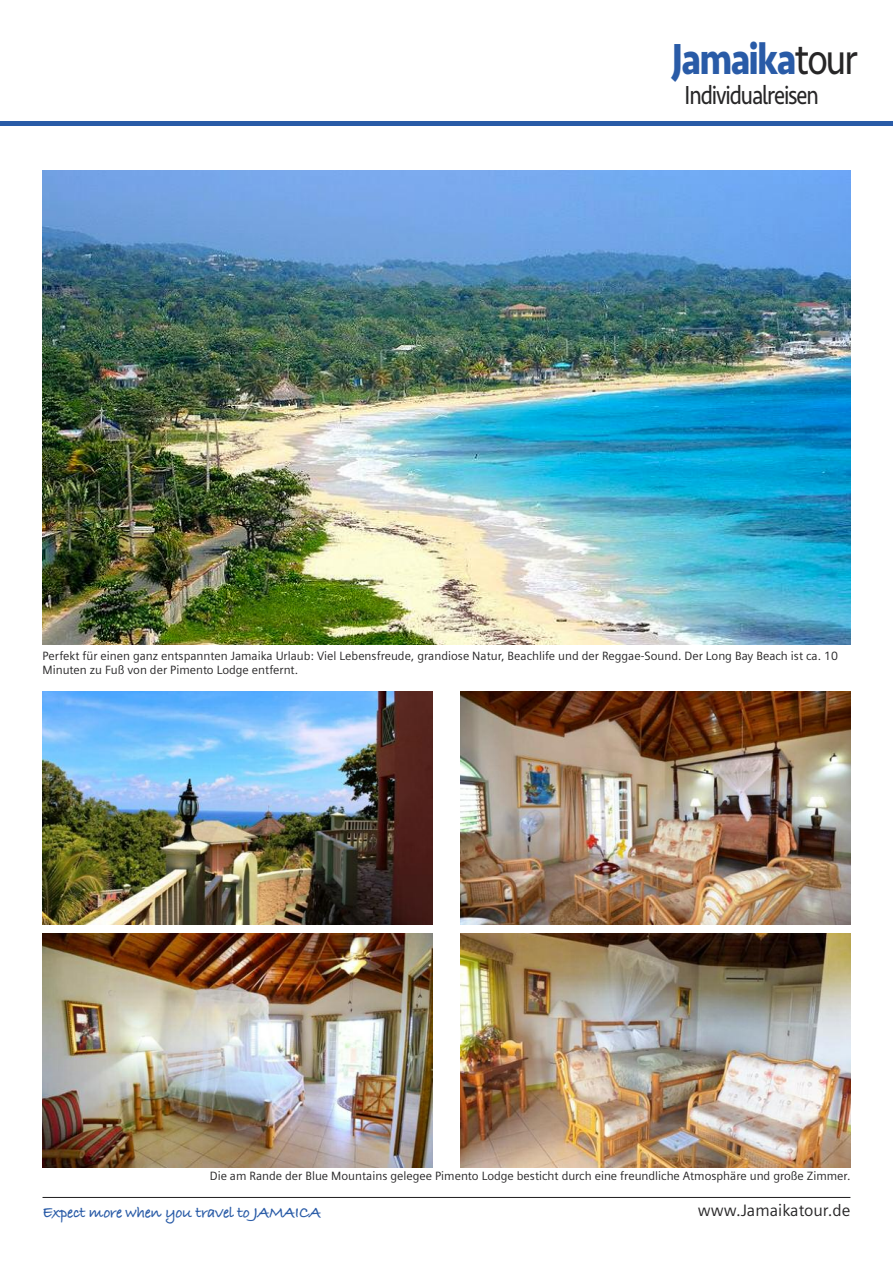
<style>
.page{position:relative;width:893px;height:1263px;background:#fff}
.page>*{position:absolute;margin:0;border:0;box-sizing:border-box;transform-origin:0 0}
.t1{font:700 45px "Seravek";letter-spacing:-.05em;color:#295ba7;scale:.83 1}
.t2{font:27px "Seravek";letter-spacing:-.05em;color:#272627;scale:.83 1}
.t3{font:700 16.5px "Bradley Hand ITCTT";letter-spacing:-.025em;color:#295ba7}
.t4{font:16.5px "Siemens Sans";color:#272627}
.t5{font:12px/14.4px "Siemens Sans";color:#272627}
.s1{font-weight:400;color:#272627}
</style>
<div class="page">
<hr style="left:43px;top:1197px;width:807px;height:1px;background:#272627">
<hr style="left:0;top:121px;width:893px;height:4px;background:#295ba7">
<img style="left:43px;top:170px;width:807px;height:474px">
<img style="left:43px;top:691px;width:389px;height:234px">
<img style="left:461px;top:691px;width:389px;height:234px">
<img style="left:43px;top:933px;width:389px;height:234px">
<img style="left:461px;top:933px;width:389px;height:234px">
<h1 class="t1" style="left:672px;top:23px;width:226px">Jamaika<span class="s1">tour</span></h1>
<h2 class="t2" style="left:685px;top:74px;width:163px">Individualreisen</h2>
<p class="t5" style="left:43px;top:648px;width:797px">Perfekt für einen ganz entspannten Jamaika Urlaub: Viel Lebensfreude, grandiose Natur, Beachlife und der Reggae-Sound. Der Long Bay Beach ist ca. 10<br>Minuten zu Fuß von der Pimento Lodge entfernt.</p>
<p class="t5" style="left:210px;top:1169px;width:642px">Die am Rande der Blue Mountains gelegee Pimento Lodge besticht durch eine freundliche Atmosphäre und große Zimmer.</p>
<h3 class="t3" style="left:43px;top:1200px;width:280px">Expect more when you travel to JAMAICA</h3>
<h3 class="t4" style="left:698px;top:1200px;width:154px">www.Jamaikatour.de</h3>
</div>
